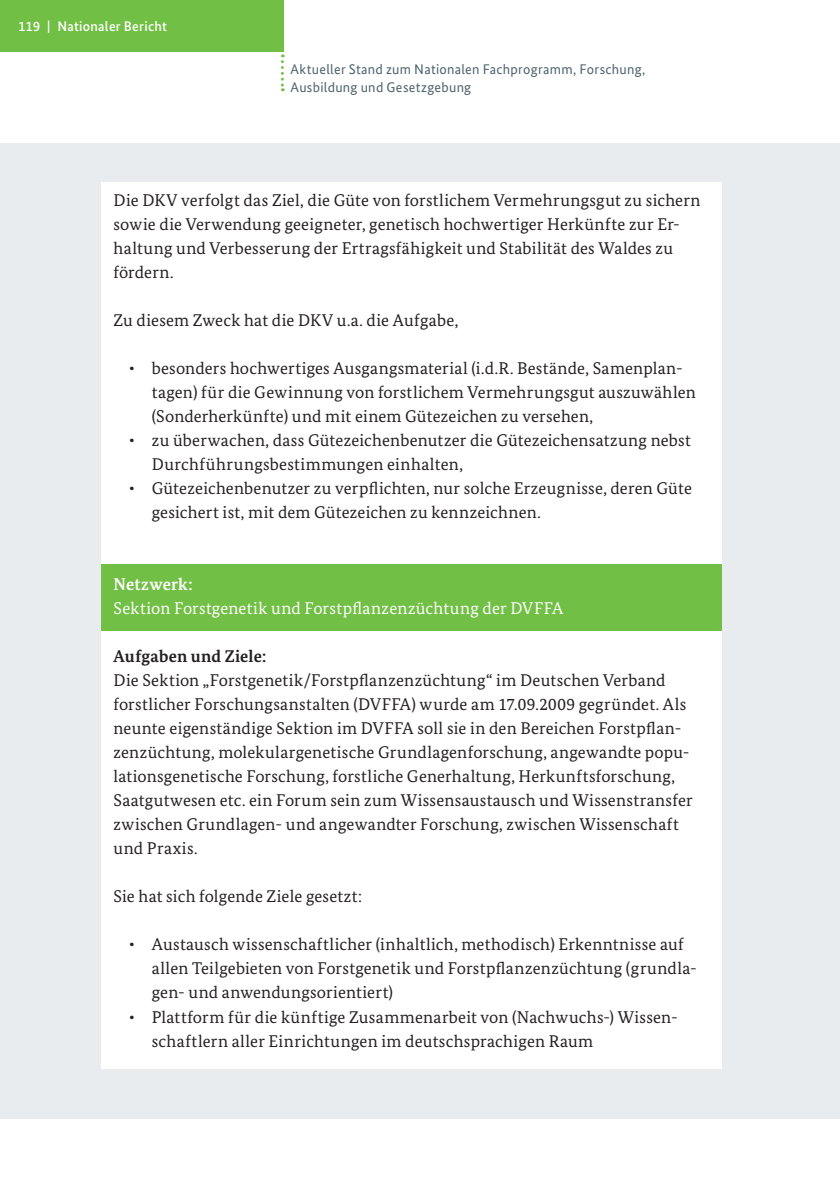
<style>
.page{position:relative;width:840px;height:1191px;background:#fff}
.page>*{position:absolute;margin:0;border:0;box-sizing:border-box;transform-origin:0 0}
.t1{font:17px/24px "Bundes Serif";letter-spacing:.01em;color:#231f20}
.t2{font:17px/24px "Bundes Serif";letter-spacing:.03em;color:#231f20}
.t3{font:17px "Bundes Serif";letter-spacing:.01em;color:#fff}
.t4{font:700 17px "Bundes Serif";letter-spacing:.01em;color:#231f20}
.t5{font:700 17px "Bundes Serif";letter-spacing:.015em;color:#fff}
.t6{font:14px/18px "Bundes Sans";letter-spacing:.02em;color:#4d636e}
.t7{font:500 14px "Bundes Sans";letter-spacing:.02em;color:#fff}
</style>
<div class="page">
<div style="left:0;top:143px;width:839px;height:975px;background:#e8ecef"></div>
<div style="left:0;top:0;width:283px;height:52px;background:#71bf44"></div>
<svg style="left:281px;top:55px;width:2px;height:36px"></svg>
<div style="left:101px;top:182px;width:620px;height:391px;background:#fff"></div>
<div style="left:101px;top:564px;width:620px;height:67px;background:#71bf44"></div>
<div style="left:101px;top:631px;width:620px;height:438px;background:#fff"></div>
<p class="t7" style="left:19px;top:18px;width:150px">119 | Nationaler Bericht</p>
<p class="t6" style="left:290px;top:60px;width:356px">Aktueller Stand zum Nationalen Fachprogramm, Forschung,<br>Ausbildung und Gesetzgebung</p>
<p class="t1" style="left:113px;top:188px;width:588px">Die DKV verfolgt das Ziel, die Güte von forstlichem Vermehrungsgut zu sichern sowie die Verwendung geeigneter, genetisch hochwertiger Herkünfte zur Er&shy;haltung und Verbesserung der Ertragsfähigkeit und Stabilität des Waldes zu fördern.</p>
<p class="t1" style="left:113px;top:308px;width:346px">Zu diesem Zweck hat die DKV u.a. die Aufgabe,</p>
<p class="t1" style="left:152px;top:356px;width:545px;text-indent:-23px">• besonders hochwertiges Ausgangsmaterial (i.d.R. Bestände, Samenplan&shy;tagen) für die Gewinnung von forstlichem Vermehrungsgut auszuwählen (Sonderherkünfte) und mit einem Gütezeichen zu versehen,</p>
<p class="t1" style="left:152px;top:428px;width:540px;text-indent:-23px">• zu überwachen, dass Gütezeichenbenutzer die Gütezeichensatzung nebst<br>Durchführungsbestimmungen einhalten,</p>
<p class="t1" style="left:152px;top:476px;width:541px;text-indent:-23px">• Gütezeichenbenutzer zu verpflichten, nur solche Erzeugnisse, deren Güte gesichert ist, mit dem Gütezeichen zu kennzeichnen.</p>
<p class="t5" style="left:113px;top:574px;width:80px">Netzwerk:</p>
<p class="t3" style="left:113px;top:598px;width:451px">Sektion Forstgenetik und Forstpflanzenzüchtung der DVFFA</p>
<p class="t4" style="left:113px;top:646px;width:154px">Aufgaben und Ziele:</p>
<p class="t1" style="left:113px;top:668px;width:580px">Die Sektion „Forstgenetik/Forstpflanzenzüchtung“ im Deutschen Verband forstlicher Forschungsanstalten (DVFFA) wurde am 17.09.2009 gegründet. Als neunte eigenständige Sektion im DVFFA soll sie in den Bereichen Forstpflan&shy;zenzüchtung, molekulargenetische Grundlagenforschung, angewandte popu&shy;lationsgenetische Forschung, forstliche Generhaltung, Herkunftsforschung, Saatgutwesen etc. ein Forum sein zum Wissensaustausch und Wissenstransfer zwischen Grundlagen- und angewandter Forschung, zwischen Wissenschaft und Praxis.</p>
<p class="t1" style="left:113px;top:884px;width:250px">Sie hat sich folgende Ziele gesetzt:</p>
<p class="t1" style="left:152px;top:932px;width:546px;text-indent:-23px">• Austausch wissenschaftlicher (inhaltlich, methodisch) Erkenntnisse auf allen Teilgebieten von Forstgenetik und Forstpflanzenzüchtung (grundla&shy;gen- und anwendungsorientiert)</p>
<p class="t2" style="left:152px;top:1004px;width:527px;text-indent:-23px">• Plattform für die künftige Zusammenarbeit von (Nachwuchs-) Wissen&shy;schaftlern aller Einrichtungen im deutschsprachigen Raum</p>
</div>
